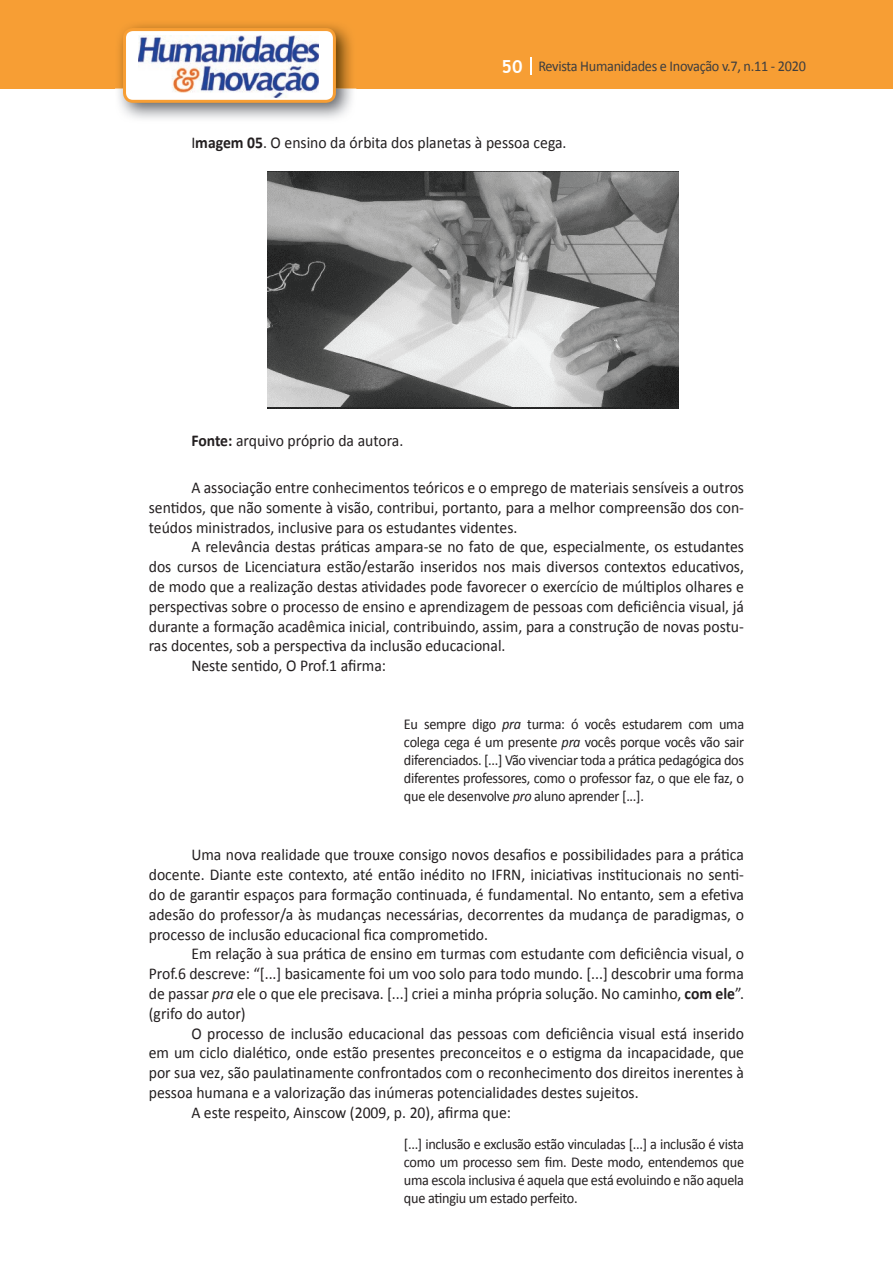
<style>
.page{position:relative;width:893px;height:1263px;background:#fff}
.page>*{position:absolute;margin:0;border:0;box-sizing:border-box;transform-origin:0 0}
.t1{font:16.5px/19.8px "Calibri";color:#231f20;text-align:justify;scale:.95 1}
.t2{font:15px/18px "Calibri";letter-spacing:-.02em;color:#231f20;text-align:justify;scale:.95 1}
.t3{font:15px "Calibri";letter-spacing:-.02em;color:#3e3e3f;scale:.95 1}
.s1{font-family:"Trebuchet MS";font-weight:700;font-size:18px;color:#fff}
.s2{font-weight:700}
.s3{font-style:italic}
</style>
<div class="page">
<div style="left:0;top:0;width:893px;height:88px;background:#f79e34"></div>
<svg style="left:530px;top:57px;width:2px;height:18px"></svg>
<img style="left:115px;top:24px;width:241px;height:95px">
<svg style="left:123px;top:28px;width:213px;height:75px"></svg>
<img style="left:268px;top:172px;width:411px;height:236px">
<p class="t3" style="left:501px;top:57px;width:322px"><span class="s1">50</span> Revista Humanidades e Inovação v.7, n.11 - 2020</p>
<p class="t1" style="left:191px;top:133px;width:396px">I<span class="s2">magem 05</span>. O ensino da órbita dos planetas à pessoa cega.</p>
<p class="t1" style="left:191px;top:431px;width:225px"><span class="s2">Fonte:</span> arquivo próprio da autora.</p>
<p class="t1" style="left:149px;top:478px;width:628px;text-indent:43px">A associação entre conhecimentos teóricos e o emprego de materiais sensíveis a outros sentidos, que não somente à visão, contribui, portanto, para a melhor compreensão dos con&shy;teúdos ministrados, inclusive para os estudantes videntes.</p>
<p class="t1" style="left:191px;top:537px;width:583px">A relevância destas práticas ampara-se no fato de que, especialmente, os estudantes</p>
<p class="t1" style="left:149px;top:557px;width:628px">dos cursos de Licenciatura estão/estarão inseridos nos mais diversos contextos educativos,</p>
<p class="t1" style="left:149px;top:577px;width:628px">de modo que a realização destas atividades pode favorecer o exercício de múltiplos olhares e</p>
<p class="t1" style="left:149px;top:596px;width:628px">perspectivas sobre o processo de ensino e aprendizagem de pessoas com deficiência visual, já</p>
<p class="t1" style="left:149px;top:616px;width:628px">durante a formação acadêmica inicial, contribuindo, assim, para a construção de novas postu-</p>
<p class="t1" style="left:149px;top:636px;width:377px">ras docentes, sob a perspectiva da inclusão educacional.</p>
<p class="t1" style="left:191px;top:656px;width:207px">Neste sentido, O Prof.1 afirma:</p>
<p class="t2" style="left:404px;top:715px;width:360px">Eu sempre digo <span class="s3">pra</span> turma: ó vocês estudarem com uma colega cega é um presente <span class="s3">pra</span> vocês porque vocês vão sair diferenciados. [...] Vão vivenciar toda a prática pedagógica dos diferentes professores, como o professor faz, o que ele faz, o que ele desenvolve <span class="s3">pro</span> aluno aprender [...].</p>
<p class="t1" style="left:149px;top:845px;width:628px;text-indent:43px">Uma nova realidade que trouxe consigo novos desafios e possibilidades para a prática docente. Diante este contexto, até então inédito no IFRN, iniciativas institucionais no senti&shy;do de garantir espaços para formação continuada, é fundamental. No entanto, sem a efetiva adesão do professor/a às mudanças necessárias, decorrentes da mudança de paradigmas, o processo de inclusão educacional fica comprometido.</p>
<p class="t1" style="left:149px;top:944px;width:628px;text-indent:43px">Em relação à sua prática de ensino em turmas com estudante com deficiência visual, o Prof.6 descreve: “[...] basicamente foi um voo solo para todo mundo. [...] descobrir uma forma de passar <span class="s3">pra</span> ele o que ele precisava. [...] criei a minha própria solução. No caminho, <span class="s2">com ele</span>”. (grifo do autor)</p>
<p class="t1" style="left:191px;top:1023px;width:583px">O processo de inclusão educacional das pessoas com deficiência visual está inserido</p>
<p class="t1" style="left:149px;top:1043px;width:628px">em um ciclo dialético, onde estão presentes preconceitos e o estigma da incapacidade, que</p>
<p class="t1" style="left:149px;top:1063px;width:628px">por sua vez, são paulatinamente confrontados com o reconhecimento dos direitos inerentes à</p>
<p class="t1" style="left:149px;top:1083px;width:517px">pessoa humana e a valorização das inúmeras potencialidades destes sujeitos.</p>
<p class="t1" style="left:191px;top:1102px;width:338px">A este respeito, Ainscow (2009, p. 20), afirma que:</p>
<p class="t2" style="left:404px;top:1135px;width:360px">[...] inclusão e exclusão estão vinculadas [...] a inclusão é vista como um processo sem fim. Deste modo, entendemos que uma escola inclusiva é aquela que está evoluindo e não aquela que atingiu um estado perfeito.</p>
</div>
